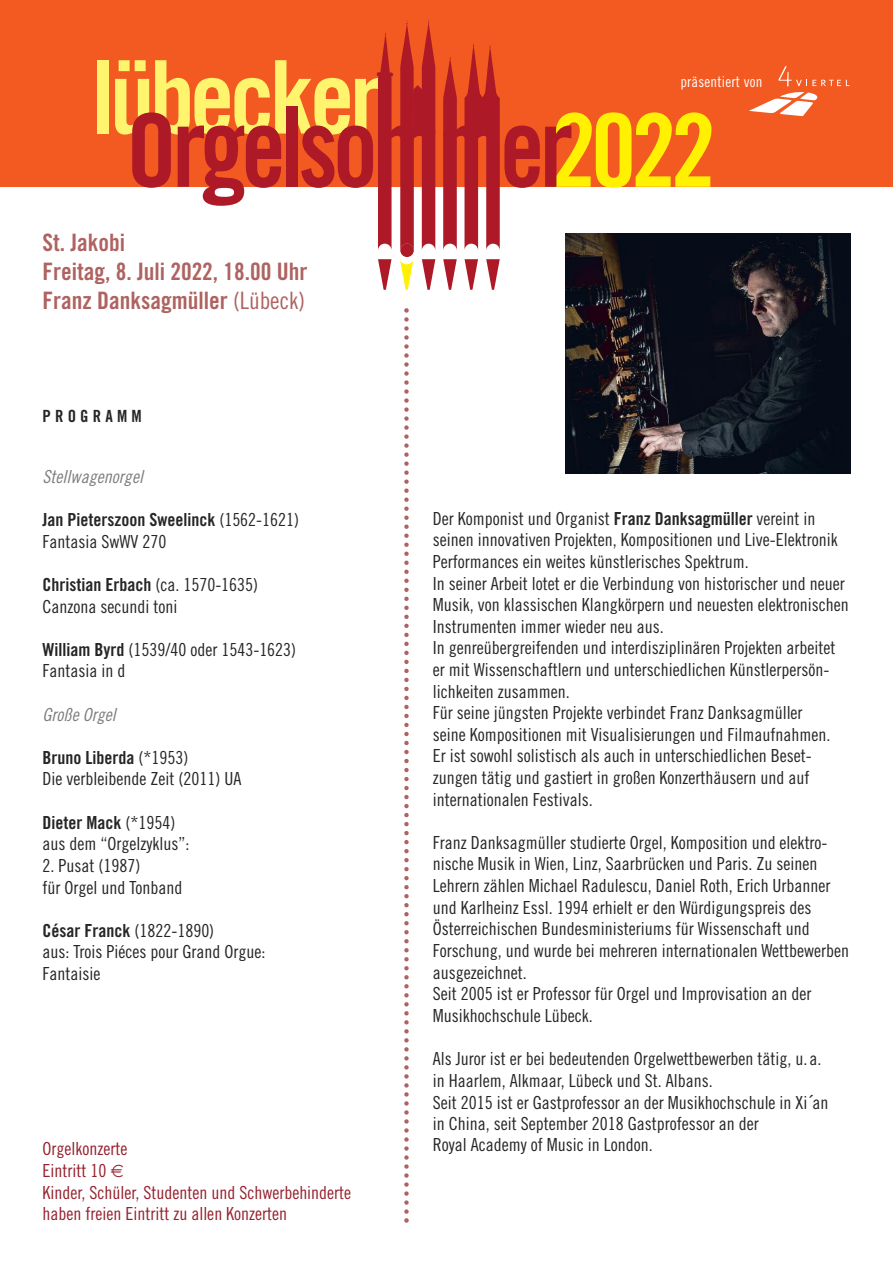
<style>
.page{position:relative;width:893px;height:1263px;background:#fff}
.page>*{position:absolute;margin:0;border:0;box-sizing:border-box;transform-origin:0 0}
.t1{font:24px/28.8px "Trade Gothic Bold Cond Twenty";color:#ae6361}
.t2{font:18px/21.6px "Trade Gothic Cond Eighteen";color:#272627}
.t3{font:18px "Trade Gothic Bold Cond Twenty";color:#272627}
.t4{font:18px/21.6px "Trade Gothic Cond Eighteen";color:#96212e}
.t5{font:18px "Trade Gothic Cond Eighteen Obl";color:#7d7d7d}
.t6{font:16.8px "Trade Gothic Bold Cond Twenty";letter-spacing:.25em;color:#272627}
.t7{font:15px "Trade Gothic Cond Eighteen";letter-spacing:.015em;color:#fff}
.s1{font-family:"Trade Gothic Cond Eighteen"}
.s2{font-family:"Trade Gothic Bold Cond Twenty"}
.s3{font-family:"Lucida Grande"}
</style>
<div class="page">
<div style="left:0;top:0;width:893px;height:187px;background:#f25a21"></div>
<div style="left:98px;top:60px;width:11px;height:74px;background:#fff46d"></div>
<svg style="left:422px;top:259px;width:13px;height:31px"></svg>
<svg style="left:465px;top:259px;width:13px;height:31px"></svg>
<svg style="left:486px;top:259px;width:14px;height:31px"></svg>
<svg style="left:378px;top:259px;width:13px;height:31px"></svg>
<div style="left:400px;top:243px;width:14px;height:14px;background:#ad1926;border-radius:50%"></div>
<svg style="left:115px;top:20px;width:320px;height:230px"></svg>
<svg style="left:443px;top:259px;width:14px;height:31px"></svg>
<svg style="left:400px;top:260px;width:13px;height:30px"></svg>
<svg style="left:443px;top:44px;width:268px;height:206px"></svg>
<svg style="left:404px;top:308px;width:5px;height:915px"></svg>
<img style="left:566px;top:234px;width:284px;height:239px">
<svg style="left:749px;top:66px;width:101px;height:50px"></svg>
<h1 class="t1" style="left:43px;top:230px;width:267px">St. Jakobi<br>Freitag, 8. Juli 2022, 18.00 Uhr<br>Franz Danksagmüller <span class="s1">(Lübeck)</span></h1>
<p class="t6" style="left:43px;top:410px;width:101px">PROGRAMM</p>
<p class="t5" style="left:43px;top:470px;width:102px">Stellwagenorgel</p>
<p class="t3" style="left:43px;top:513px;width:258px">Jan Pieterszoon Sweelinck <span class="s1">(1562-1621)</span></p>
<p class="t2" style="left:43px;top:532px;width:125px">Fantasia SwWV 270</p>
<p class="t3" style="left:43px;top:578px;width:217px">Christian Erbach <span class="s1">(ca. 1570-1635)</span></p>
<p class="t2" style="left:43px;top:597px;width:136px">Canzona secundi toni</p>
<p class="t2" style="left:43px;top:640px;width:255px"><span class="s2">William Byrd</span> (1539/40 oder 1543-1623)<br>Fantasia in d</p>
<p class="t5" style="left:43px;top:708px;width:75px">Große Orgel</p>
<p class="t3" style="left:43px;top:751px;width:147px">Bruno Liberda <span class="s1">(*1953)</span></p>
<p class="t2" style="left:43px;top:770px;width:200px">Die verbleibende Zeit (2011) UA</p>
<p class="t3" style="left:43px;top:816px;width:134px">Dieter Mack <span class="s1">(*1954)</span></p>
<p class="t2" style="left:43px;top:834px;width:148px">aus dem “Orgelzyklus”:</p>
<p class="t2" style="left:43px;top:856px;width:141px">2. Pusat (1987)<br>für Orgel und Tonband</p>
<p class="t3" style="left:43px;top:924px;width:173px">César Franck <span class="s1">(1822-1890)</span></p>
<p class="t2" style="left:43px;top:942px;width:224px">aus: Trois Piéces pour Grand Orgue:<br>Fantaisie</p>
<p class="t7" style="left:680px;top:77px;width:84px">präsentiert von</p>
<p class="t2" style="left:433px;top:509px;width:417px">Der Komponist und Organist <span class="s2">Franz Danksagmüller</span> vereint in seinen innovativen Projekten, Kompositionen und Live-Elektronik Performances ein weites künstlerisches Spektrum.<br>In seiner Arbeit lotet er die Verbindung von historischer und neuer Musik, von klassischen Klangkörpern und neuesten elektronischen Instrumenten immer wieder neu aus.<br>In genreübergreifenden und interdisziplinären Projekten arbeitet er mit Wissenschaftlern und unterschiedlichen Künstlerpersön&shy;lichkeiten zusammen.<br>Für seine jüngsten Projekte verbindet Franz Danksagmüller<br>seine Kompositionen mit Visualisierungen und Filmaufnahmen.<br>Er ist sowohl solistisch als auch in unterschiedlichen Beset&shy;zungen tätig und gastiert in großen Konzerthäusern und auf internationalen Festivals.</p>
<p class="t2" style="left:433px;top:833px;width:418px">Franz Danksagmüller studierte Orgel, Komposition und elektro&shy;nische Musik in Wien, Linz, Saarbrücken und Paris. Zu seinen Lehrern zählen Michael Radulescu, Daniel Roth, Erich Urbanner und Karlheinz Essl. 1994 erhielt er den Würdigungspreis des Österreichischen Bundesministeriums für Wissenschaft und Forschung, und wurde bei mehreren internationalen Wettbewerben ausgezeichnet.<br>Seit 2005 ist er Professor für Orgel und Improvisation an der Musikhochschule Lübeck.</p>
<p class="t2" style="left:433px;top:1049px;width:397px;line-height:22.2px">Als Juror ist er bei bedeutenden Orgelwettbewerben tätig, u.a. in Haarlem, Alkmaar, Lübeck und St. Albans.<br>Seit 2015 ist er Gastprofessor an der Musikhochschule in Xi<span class="s3">´</span>an</p>
<p class="t2" style="left:433px;top:1114px;width:327px">in China, seit September 2018 Gastprofessor an der</p>
<p class="t4" style="left:43px;top:1140px;width:86px">Orgelkonzerte</p>
<p class="t2" style="left:433px;top:1135px;width:221px">Royal Academy of Music in London.</p>
<p class="t4" style="left:43px;top:1161px;width:310px">Eintritt 10<br>Kinder, Schüler, Studenten und Schwerbehinderte haben freien Eintritt zu allen Konzerten</p>
</div>
